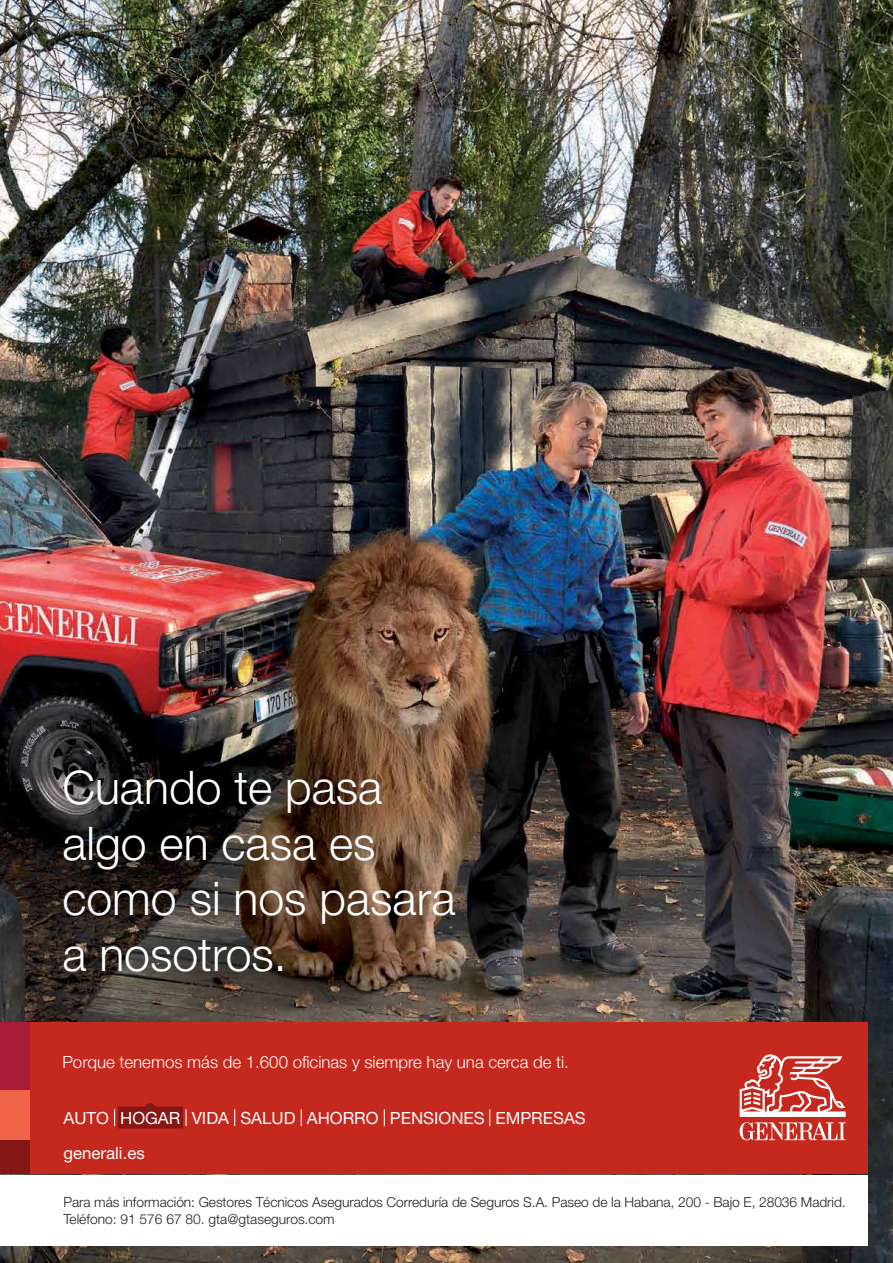
<style>
.page{position:relative;width:893px;height:1263px;background:#fff}
.page>*{position:absolute;margin:0;border:0;box-sizing:border-box;transform-origin:0 0}
.t1{font:300 46.35px/55.3px "Helvetica Neue";color:#fff}
.t2{font:300 16.8px "Helvetica Neue";color:#fff}
.t3{font:16.8px "Helvetica Neue";color:#fff}
.t4{font:300 13.8px/16.5px "Helvetica Neue";letter-spacing:-.005em;color:#231f20}
</style>
<div class="page">
<img style="left:0;top:0;width:892px;height:1263px">
<div style="left:0;top:1023px;width:867px;height:151px;background:#c5281c"></div>
<div style="left:0;top:1175px;width:867px;height:70px;background:#fff"></div>
<div style="left:0;top:1023px;width:29px;height:67px;background:#a81b38"></div>
<div style="left:0;top:1090px;width:29px;height:50px;background:#f1644a"></div>
<div style="left:0;top:1140px;width:29px;height:34px;background:#851714"></div>
<svg style="left:739px;top:1054px;width:106px;height:86px"></svg>
<svg style="left:234px;top:1109px;width:1px;height:17px"></svg>
<svg style="left:300px;top:1109px;width:1px;height:17px"></svg>
<svg style="left:383px;top:1109px;width:1px;height:17px"></svg>
<svg style="left:489px;top:1109px;width:1px;height:17px"></svg>
<svg style="left:114px;top:1102px;width:72px;height:26px"></svg>
<h1 class="t1" style="left:62px;top:759px;width:394px">Cuando te pasa algo en casa es como si nos pasara a nosotros.</h1>
<p class="t2" style="left:62px;top:1052px;width:508px">Porque tenemos más de 1.600 oficinas y siempre hay una cerca de ti.</p>
<p class="t3" style="left:63px;top:1108px;width:523px">AUTO HOGAR VIDA SALUD AHORRO PENSIONES EMPRESAS</p>
<p class="t3" style="left:63px;top:1143px;width:83px">generali.es</p>
<p class="t4" style="left:63px;top:1194px;width:783px">Para más información: Gestores Técnicos Asegurados Correduría de Seguros S.A. Paseo de la Habana, 200 - Bajo E, 28036 Madrid.<br>Teléfono: 91 576 67 80. gta@gtaseguros.com</p>
</div>
